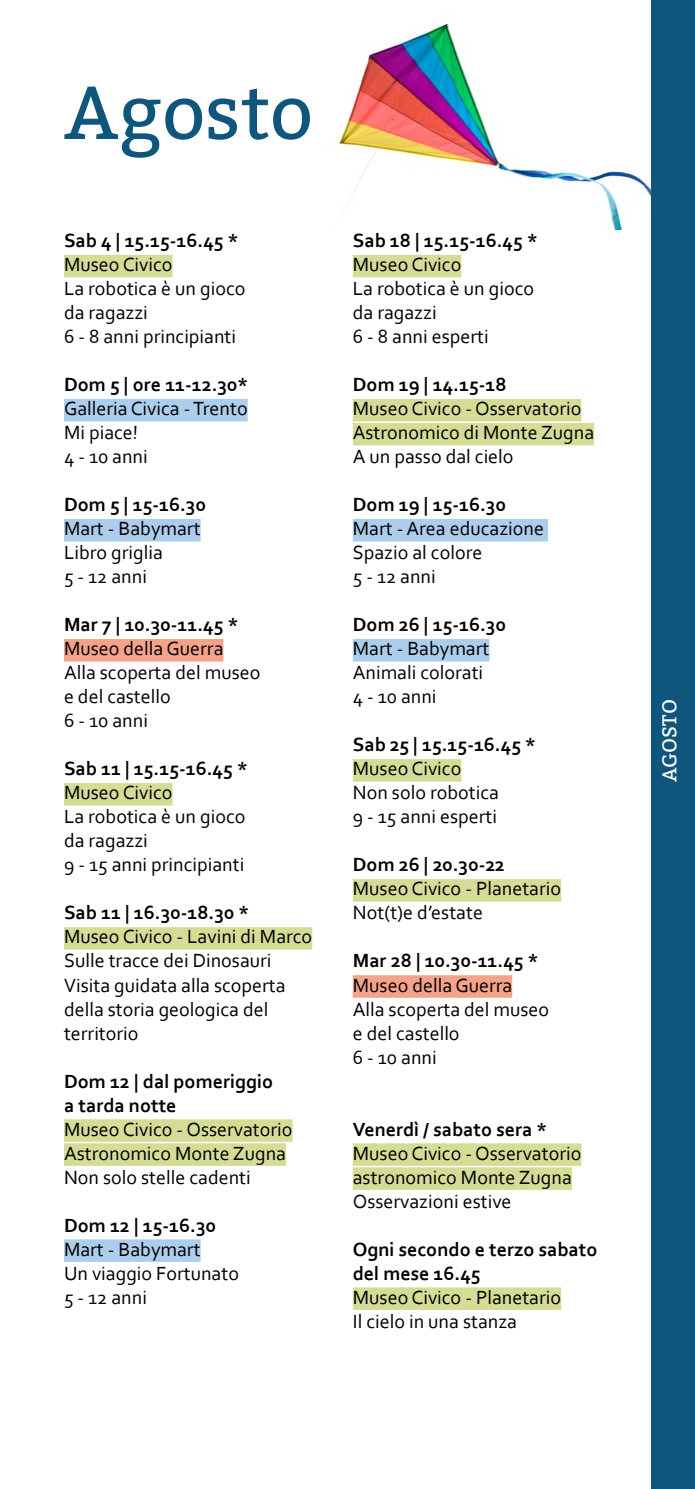
<style>
.page{position:relative;width:695px;height:1489px;background:#fff}
.page>*{position:absolute;margin:0;border:0;box-sizing:border-box;transform-origin:0 0}
.t1{font:75px "Bitter";color:#0e567c}
.t2{font:20px/24px "Corbel";color:#000}
.t3{font:700 20px/24px "Corbel";color:#000}
.t4{font:20px "Bitter";color:#fff}
</style>
<div class="page">
<img style="left:339px;top:23px;width:312px;height:206px">
<div style="left:651px;top:0;width:43px;height:1488px;background:#0e567c"></div>
<div style="left:64px;top:255px;width:108px;height:22px;background:#d5dc95"></div>
<div style="left:64px;top:399px;width:184px;height:22px;background:#adcded"></div>
<div style="left:64px;top:519px;width:136px;height:22px;background:#adcded"></div>
<div style="left:64px;top:639px;width:159px;height:22px;background:#f4a28a"></div>
<div style="left:64px;top:783px;width:108px;height:22px;background:#d5dc95"></div>
<div style="left:64px;top:927px;width:248px;height:22px;background:#d5dc95"></div>
<div style="left:64px;top:1119px;width:228px;height:22px;background:#d5dc95"></div>
<div style="left:64px;top:1143px;width:222px;height:22px;background:#d5dc95"></div>
<div style="left:64px;top:1239px;width:136px;height:22px;background:#adcded"></div>
<div style="left:353px;top:255px;width:108px;height:22px;background:#d5dc95"></div>
<div style="left:353px;top:399px;width:228px;height:22px;background:#d5dc95"></div>
<div style="left:353px;top:423px;width:241px;height:22px;background:#d5dc95"></div>
<div style="left:353px;top:519px;width:195px;height:22px;background:#adcded"></div>
<div style="left:353px;top:639px;width:136px;height:22px;background:#adcded"></div>
<div style="left:353px;top:759px;width:108px;height:22px;background:#d5dc95"></div>
<div style="left:353px;top:879px;width:208px;height:22px;background:#d5dc95"></div>
<div style="left:353px;top:975px;width:159px;height:22px;background:#f4a28a"></div>
<div style="left:353px;top:1143px;width:228px;height:22px;background:#d5dc95"></div>
<div style="left:353px;top:1167px;width:218px;height:22px;background:#d5dc95"></div>
<div style="left:353px;top:1287px;width:208px;height:22px;background:#d5dc95"></div>
<h1 class="t1" style="left:64px;top:69px;width:250px">Agosto</h1>
<p class="t3" style="left:64px;top:228px;width:176px">Sab 4 | 15.15-16.45 *</p>
<p class="t2" style="left:64px;top:252px;width:183px">Museo Civico<br>La robotica è un gioco da ragazzi<br>6 - 8 anni principianti</p>
<p class="t3" style="left:64px;top:372px;width:186px">Dom 5 | ore 11-12.30*</p>
<p class="t2" style="left:64px;top:396px;width:185px">Galleria Civica - Trento<br>Mi piace!<br>4 - 10 anni</p>
<p class="t3" style="left:64px;top:492px;width:143px">Dom 5 | 15-16.30</p>
<p class="t2" style="left:64px;top:516px;width:138px">Mart - Babymart<br>Libro griglia<br>5 - 12 anni</p>
<p class="t3" style="left:64px;top:612px;width:176px">Mar 7 | 10.30-11.45 *</p>
<p class="t2" style="left:64px;top:636px;width:198px">Museo della Guerra<br>Alla scoperta del museo e del castello<br>6 - 10 anni</p>
<p class="t3" style="left:64px;top:756px;width:185px">Sab 11 | 15.15-16.45 *</p>
<p class="t2" style="left:64px;top:780px;width:183px">Museo Civico<br>La robotica è un gioco da ragazzi<br>9 - 15 anni principianti</p>
<p class="t3" style="left:64px;top:900px;width:186px">Sab 11 | 16.30-18.30 *</p>
<p class="t2" style="left:64px;top:924px;width:250px">Museo Civico - Lavini di Marco<br>Sulle tracce dei Dinosauri<br>Visita guidata alla scoperta della storia geologica del territorio</p>
<p class="t3" style="left:64px;top:1068px;width:210px">Dom 12 | dal pomeriggio a tarda notte</p>
<p class="t2" style="left:64px;top:1116px;width:230px">Museo Civico - Osservatorio<br>Astronomico Monte Zugna<br>Non solo stelle cadenti</p>
<p class="t3" style="left:64px;top:1212px;width:154px">Dom 12 | 15-16.30</p>
<p class="t2" style="left:64px;top:1236px;width:176px">Mart - Babymart<br>Un viaggio Fortunato<br>5 - 12 anni</p>
<p class="t3" style="left:353px;top:228px;width:186px">Sab 18 | 15.15-16.45 *</p>
<p class="t2" style="left:353px;top:252px;width:183px">Museo Civico<br>La robotica è un gioco da ragazzi<br>6 - 8 anni esperti</p>
<p class="t3" style="left:353px;top:372px;width:155px">Dom 19 | 14.15-18</p>
<p class="t2" style="left:353px;top:396px;width:243px">Museo Civico - Osservatorio<br>Astronomico di Monte Zugna<br>A un passo dal cielo</p>
<p class="t3" style="left:353px;top:492px;width:155px">Dom 19 | 15-16.30</p>
<p class="t2" style="left:353px;top:516px;width:193px">Mart - Area educazione<br>Spazio al colore<br>5 - 12 anni</p>
<p class="t3" style="left:353px;top:612px;width:155px">Dom 26 | 15-16.30</p>
<p class="t2" style="left:353px;top:636px;width:138px">Mart - Babymart<br>Animali colorati<br>4 - 10 anni</p>
<p class="t3" style="left:353px;top:732px;width:184px">Sab 25 | 15.15-16.45 *</p>
<p class="t2" style="left:353px;top:756px;width:148px">Museo Civico<br>Non solo robotica<br>9 - 15 anni esperti</p>
<p class="t3" style="left:353px;top:852px;width:154px">Dom 26 | 20.30-22</p>
<p class="t2" style="left:353px;top:876px;width:210px">Museo Civico - Planetario<br>Not(t)e d’estate</p>
<p class="t3" style="left:353px;top:948px;width:187px">Mar 28 | 10.30-11.45 *</p>
<p class="t2" style="left:353px;top:972px;width:198px">Museo della Guerra<br>Alla scoperta del museo e del castello<br>6 - 10 anni</p>
<p class="t3" style="left:353px;top:1116px;width:196px">Venerdì / sabato sera *</p>
<p class="t2" style="left:353px;top:1140px;width:230px">Museo Civico - Osservatorio astronomico Monte Zugna<br>Osservazioni estive</p>
<p class="t3" style="left:353px;top:1236px;width:246px">Ogni secondo e terzo sabato del mese 16.45</p>
<p class="t2" style="left:353px;top:1284px;width:210px">Museo Civico - Planetario<br>Il cielo in una stanza</p>
<p class="t4" style="left:657px;top:781px;width:84px;rotate:-90deg">AGOSTO</p>
</div>
